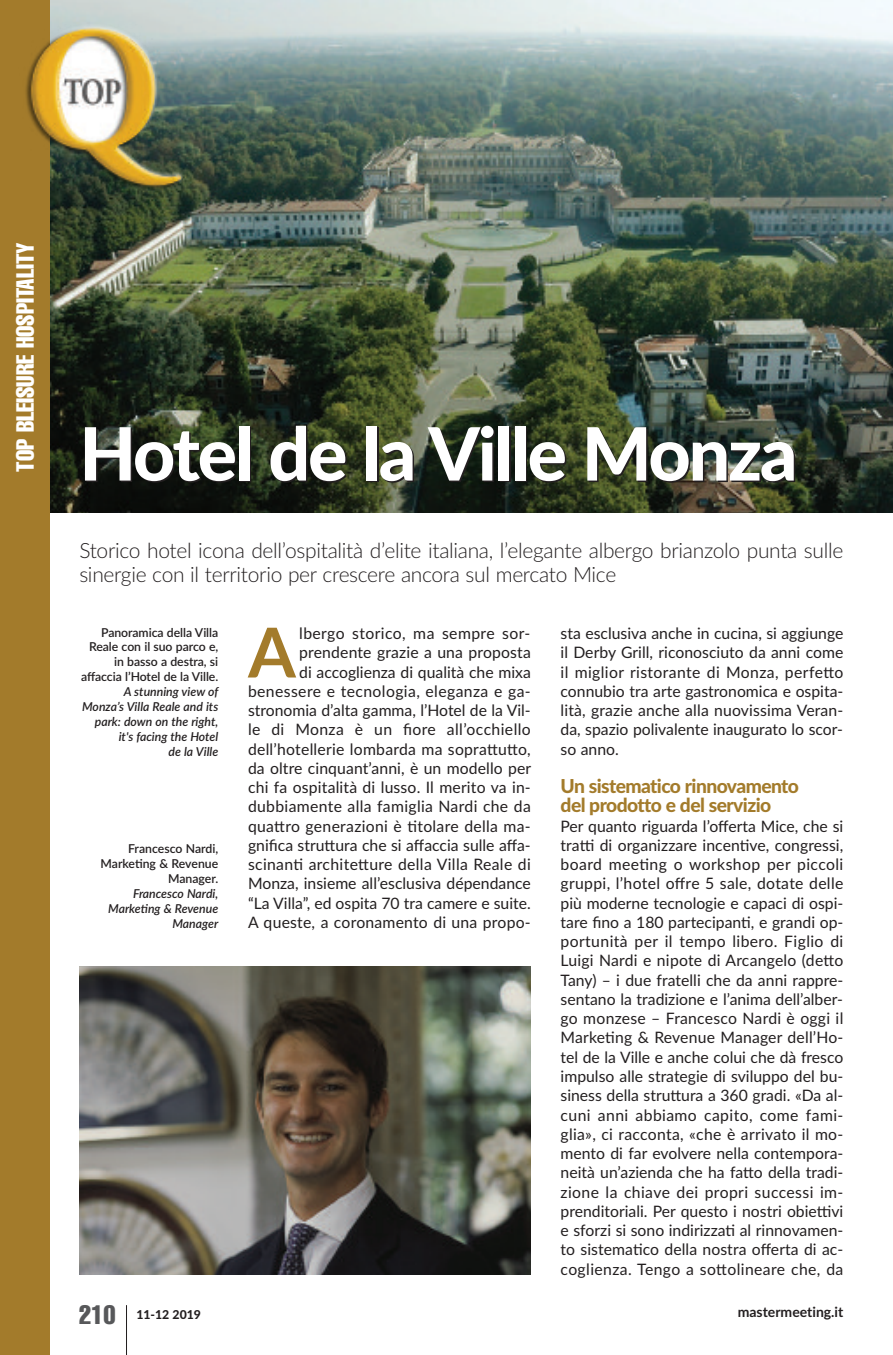
<style>
.page{position:relative;width:893px;height:1355px;background:#fff}
.page>*{position:absolute;margin:0;border:0;box-sizing:border-box;transform-origin:0 0}
.t1{font:800 73.5px "Lato";letter-spacing:-.03em;color:#fff}
.t2{font:700 68.77px "Lato";color:#a37b2b}
.t3{font:extra-condensed 26.25px "Helvetica";color:#57585a}
.t4{font:extra-condensed 24.5px "Helvetica";color:#fff}
.t5{font:300 21px/24.5px "Lato";letter-spacing:-.015em;color:#231f20}
.t6{font:800 19.25px/19.2px "Lato";letter-spacing:-.03em;color:#a37b2b}
.t7{font:15.75px/19.2px "Lato";letter-spacing:.01em;color:#231f20;text-align:justify}
.t8{font:700 14px "Lato";color:#231f20}
.t9{font:italic 600 12.25px/14.9px "Lato";color:#231f20;text-align:right}
.t10{font:600 12.25px/14.9px "Lato";letter-spacing:-.005em;color:#231f20;text-align:right}
.t11{font:800 12.25px "Lato";color:#231f20}
</style>
<div class="page">
<img style="left:50px;top:0;width:843px;height:512px">
<hr style="left:126px;top:1305px;width:1px;height:49px;background:#231f20">
<div style="left:0;top:0;width:50px;height:1354px;background:#a37b2b"></div>
<img style="left:25px;top:24px;width:164px;height:169px">
<img style="left:79px;top:966px;width:452px;height:308px">
<h3 class="t4" style="left:16px;top:472px;width:231px;rotate:-90deg">TOP BLEISURE HOSPITALITY</h3>
<h1 class="t1" style="left:79px;top:412px;width:720px">Hotel de la Ville Monza</h1>
<h3 class="t5" style="left:79px;top:538px;width:765px">Storico hotel icona dell’ospitalità d’elite italiana, l’elegante albergo brianzolo punta sulle sinergie con il territorio per crescere ancora sul mercato Mice</h3>
<p class="t10" style="left:81px;top:625px;width:139px">Panoramica della Villa<br>Reale con il suo parco e, in basso a destra, si affaccia l’Hotel de la Ville.</p>
<p class="t9" style="left:82px;top:684px;width:138px">A stunning view of<br>Monza’s Villa Reale and its park: down on the right, it's facing the Hotel<br>de la Ville</p>
<p class="t10" style="left:101px;top:841px;width:119px">Francesco Nardi,<br>Marketing &amp; Revenue<br>Manager.</p>
<p class="t9" style="left:108px;top:886px;width:112px">Francesco Nardi,<br>Marketing &amp; Revenue<br>Manager</p>
<p class="t7" style="left:248px;top:624px;width:285px;text-align:right">lbergo storico, ma sempre sor&shy;prendente grazie a una proposta<br>di accoglienza di qualità che mixa benessere e tecnologia, eleganza e ga&shy;stronomia d’alta gamma, l’Hotel de la Vil&shy;le di Monza è un fiore all’occhiello dell’hotellerie lombarda ma soprattutto, da oltre cinquant’anni, è un modello per chi fa ospitalità di lusso. Il merito va in&shy;dubbiamente alla famiglia Nardi che da quattro generazioni è titolare della ma&shy;gnifica struttura che si affaccia sulle affa&shy;scinanti architetture della Villa Reale di Monza, insieme all’esclusiva dépendance “La Villa”, ed ospita 70 tra camere e suite.<br>A queste, a coronamento di una propo-</p>
<h2 class="t2" style="left:248px;top:613px;width:49px">A</h2>
<p class="t7" style="left:561px;top:624px;width:284px">sta esclusiva anche in cucina, si aggiunge il Derby Grill, riconosciuto da anni come il miglior ristorante di Monza, perfetto connubio tra arte gastronomica e ospita&shy;lità, grazie anche alla nuovissima Veran&shy;da, spazio polivalente inaugurato lo scor&shy;so anno.</p>
<p class="t6" style="left:561px;top:776px;width:240px">Un sistematico rinnovamento del prodotto e del servizio</p>
<p class="t7" style="left:561px;top:816px;width:284px">Per quanto riguarda l’offerta Mice, che si tratti di organizzare incentive, congressi, board meeting o workshop per piccoli gruppi, l’hotel offre 5 sale, dotate delle più moderne tecnologie e capaci di ospi&shy;tare fino a 180 partecipanti, e grandi op&shy;portunità per il tempo libero. Figlio di Luigi Nardi e nipote di Arcangelo (detto Tany) – i due fratelli che da anni rappre&shy;sentano la tradizione e l’anima dell’alber&shy;go monzese – Francesco Nardi è oggi il Marketing &amp; Revenue Manager dell’Ho&shy;tel de la Ville e anche colui che dà fresco impulso alle strategie di sviluppo del bu&shy;siness della struttura a 360 gradi. «Da al&shy;cuni anni abbiamo capito, come fami&shy;glia», ci racconta, «che è arrivato il mo&shy;mento di far evolvere nella contempora&shy;neità un’azienda che ha fatto della tradi&shy;zione la chiave dei propri successi im&shy;prenditoriali. Per questo i nostri obiettivi e sforzi si sono indirizzati al rinnovamen&shy;to sistematico della nostra offerta di ac&shy;coglienza. Tengo a sottolineare che, da</p>
<h3 class="t3" style="left:79px;top:1305px;width:38px">210</h3>
<p class="t11" style="left:136px;top:1307px;width:66px">11-12 2019</p>
<p class="t8" style="left:738px;top:1303px;width:107px">mastermeeting.it</p>
</div>
